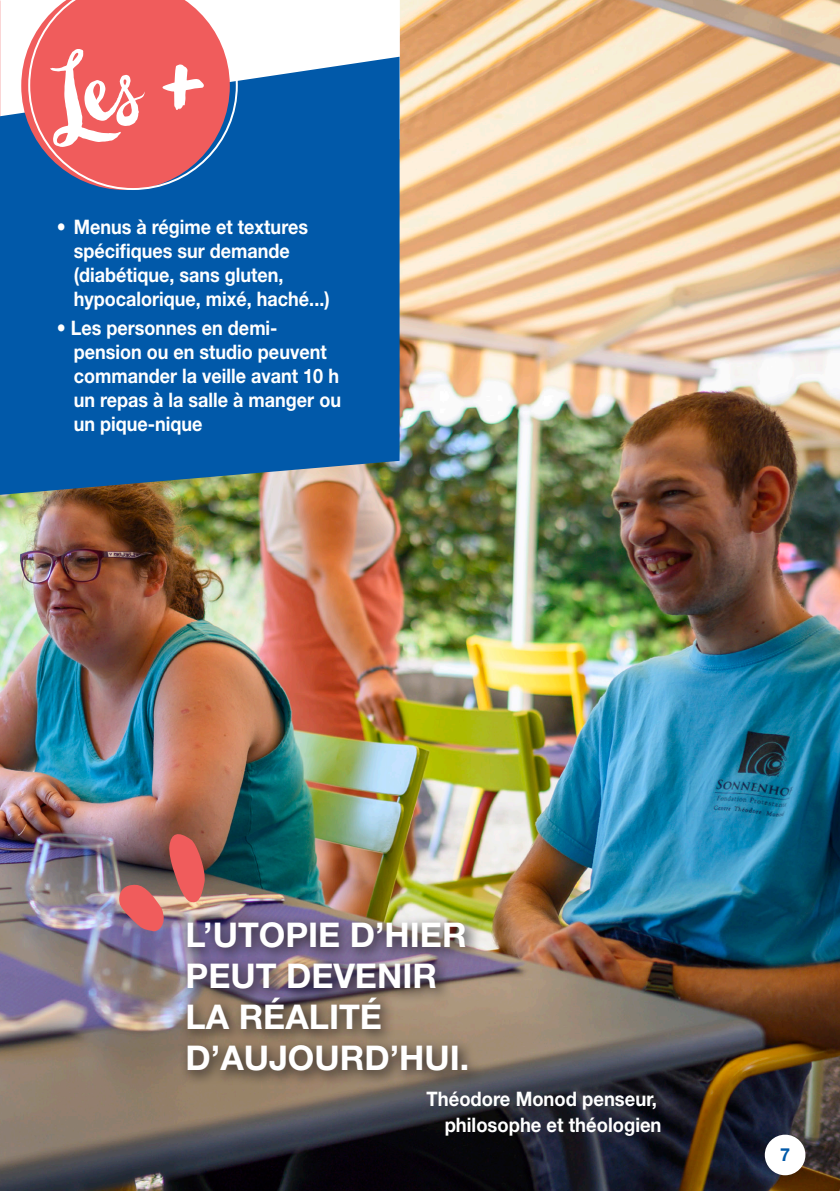
<style>
.page{position:relative;width:840px;height:1191px;background:#fff}
.page>*{position:absolute;margin:0;border:0;box-sizing:border-box;transform-origin:0 0}
.t1{font:104.6px "Wanderlust Letters";color:#fff}
.t2{font:700 34px/40.8px "Helvetica Neue LT Std";color:#fff}
.t3{font:700 20px/24px "Helvetica Neue LT Std";color:#fff;scale:.9 1}
.t4{font:700 20px/26px "Helvetica Neue LT Std";color:#fff;text-align:right;scale:.92 1}
.t5{font:700 18px "Helvetica Neue LT Std";color:#0159a9}
.s1{font-weight:400}
</style>
<div class="page">
<img style="left:0;top:0;width:839px;height:1191px">
<svg style="left:0;top:57px;width:399px;height:438px;background:#0e5fa7"></svg>
<div style="left:179px;top:914px;width:304px;height:172px;background:#231f20;opacity:.75"></div>
<img style="left:118px;top:830px;width:89px;height:103px">
<svg style="left:21px;top:0;width:217px;height:190px;background:#d36a75"></svg>
<div style="left:764px;top:1134px;width:41px;height:41px;background:#fff;border-radius:50%"></div>
<h1 class="t1" style="left:50px;top:31px;width:153px;rotate:-4deg">Les +</h1>
<p class="t3" style="left:74px;top:214px;width:286px;text-indent:-17px"><span class="s1">•</span> Menus à régime et textures spécifiques sur demande (diabétique, sans gluten, hypocalorique, mixé, haché...)</p>
<p class="t3" style="left:74px;top:316px;width:298px;text-indent:-17px"><span class="s1">•</span> Les personnes en demi&shy;pension ou en studio peuvent commander la veille avant 10 h un repas à la salle à manger ou un pique-nique</p>
<h2 class="t2" style="left:185px;top:913px;width:285px">L’UTOPIE D’HIER<br>PEUT DEVENIR<br>LA RÉALITÉ<br>D’AUJOURD’HUI.</h2>
<p class="t4" style="left:426px;top:1085px;width:257px">Théodore Monod penseur, philosophe et théologien</p>
<p class="t5" style="left:779px;top:1143px;width:12px">7</p>
</div>
